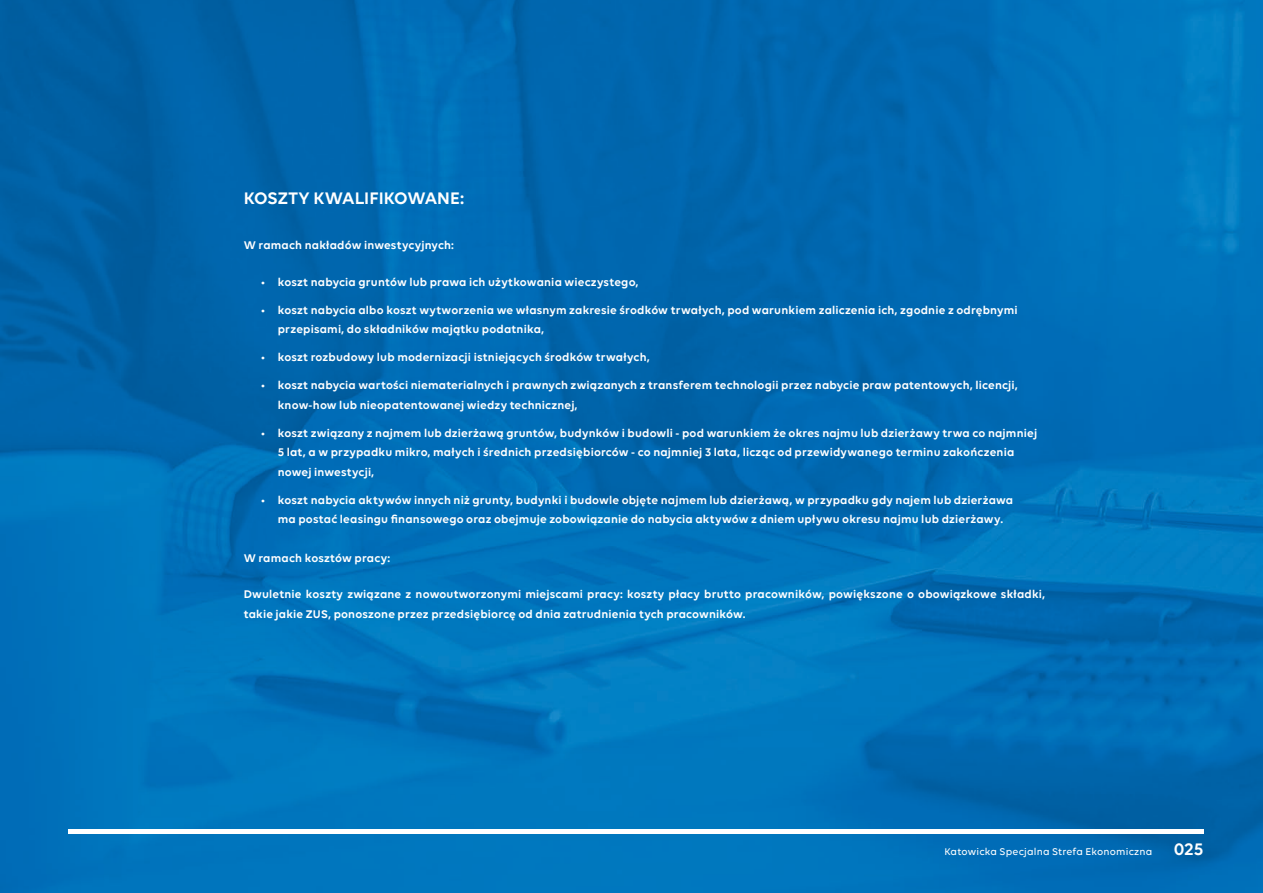
<style>
.page{position:relative;width:1263px;height:893px;background:#fff}
.page>*{position:absolute;margin:0;border:0;box-sizing:border-box;transform-origin:0 0}
.t1{font:600 18px "Volte";color:#fff}
.t2{font:600 12px/19.5px "Volte";letter-spacing:.015em;color:#fff}
.t3{font:500 10.5px "Volte";letter-spacing:.015em;color:#fff}
.s1{font-weight:400}
.s2{font-weight:600;font-size:18px}
</style>
<div class="page">
<img style="left:0;top:0;width:1263px;height:893px">
<hr style="left:68px;top:829px;width:1135px;height:4px;background:#fff">
<h1 class="t1" style="left:244px;top:188px;width:222px">KOSZTY KWALIFIKOWANE:</h1>
<p class="t2" style="left:244px;top:235px;width:212px">W ramach nakładów inwestycyjnych:</p>
<p class="t2" style="left:261px;top:272px;width:379px"><span class="s1">•</span> koszt nabycia gruntów lub prawa ich użytkowania wieczystego,</p>
<p class="t2" style="left:278px;top:300px;width:741px;text-indent:-17px"><span class="s1">•</span> koszt nabycia albo koszt wytworzenia we własnym zakresie środków trwałych, pod warunkiem zaliczenia ich, zgodnie z odrębnymi przepisami, do składników majątku podatnika,</p>
<p class="t2" style="left:261px;top:347px;width:391px"><span class="s1">•</span> koszt rozbudowy lub modernizacji istniejących środków trwałych,</p>
<p class="t2" style="left:278px;top:375px;width:742px;text-indent:-17px"><span class="s1">•</span> koszt nabycia wartości niematerialnych i prawnych związanych z transferem technologii przez nabycie praw patentowych, licencji, know-how lub nieopatentowanej wiedzy technicznej,</p>
<p class="t2" style="left:278px;top:423px;width:761px;text-indent:-17px"><span class="s1">•</span> koszt związany z najmem lub dzierżawą gruntów, budynków i budowli - pod warunkiem że okres najmu lub dzierżawy trwa co najmniej<br>5 lat, a w przypadku mikro, małych i średnich przedsiębiorców - co najmniej 3 lata, licząc od przewidywanego terminu zakończenia nowej inwestycji,</p>
<p class="t2" style="left:261px;top:490px;width:754px;text-align:center"><span class="s1">•</span> koszt nabycia aktywów innych niż grunty, budynki i budowle objęte najmem lub dzierżawą, w przypadku gdy najem lub dzierżawa ma postać leasingu finansowego oraz obejmuje zobowiązanie do nabycia aktywów z dniem upływu okresu najmu lub dzierżawy.</p>
<p class="t2" style="left:244px;top:548px;width:148px">W ramach kosztów pracy:</p>
<p class="t2" style="left:244px;top:584px;width:803px">Dwuletnie koszty związane z nowoutworzonymi miejscami pracy: koszty płacy brutto pracowników, powiększone o obowiązkowe składki, takie jakie ZUS, ponoszone przez przedsiębiorcę od dnia zatrudnienia tych pracowników.</p>
<p class="t3" style="left:944px;top:845px;width:261px">Katowicka Specjalna Strefa Ekonomiczna <span class="s2">025</span></p>
</div>
